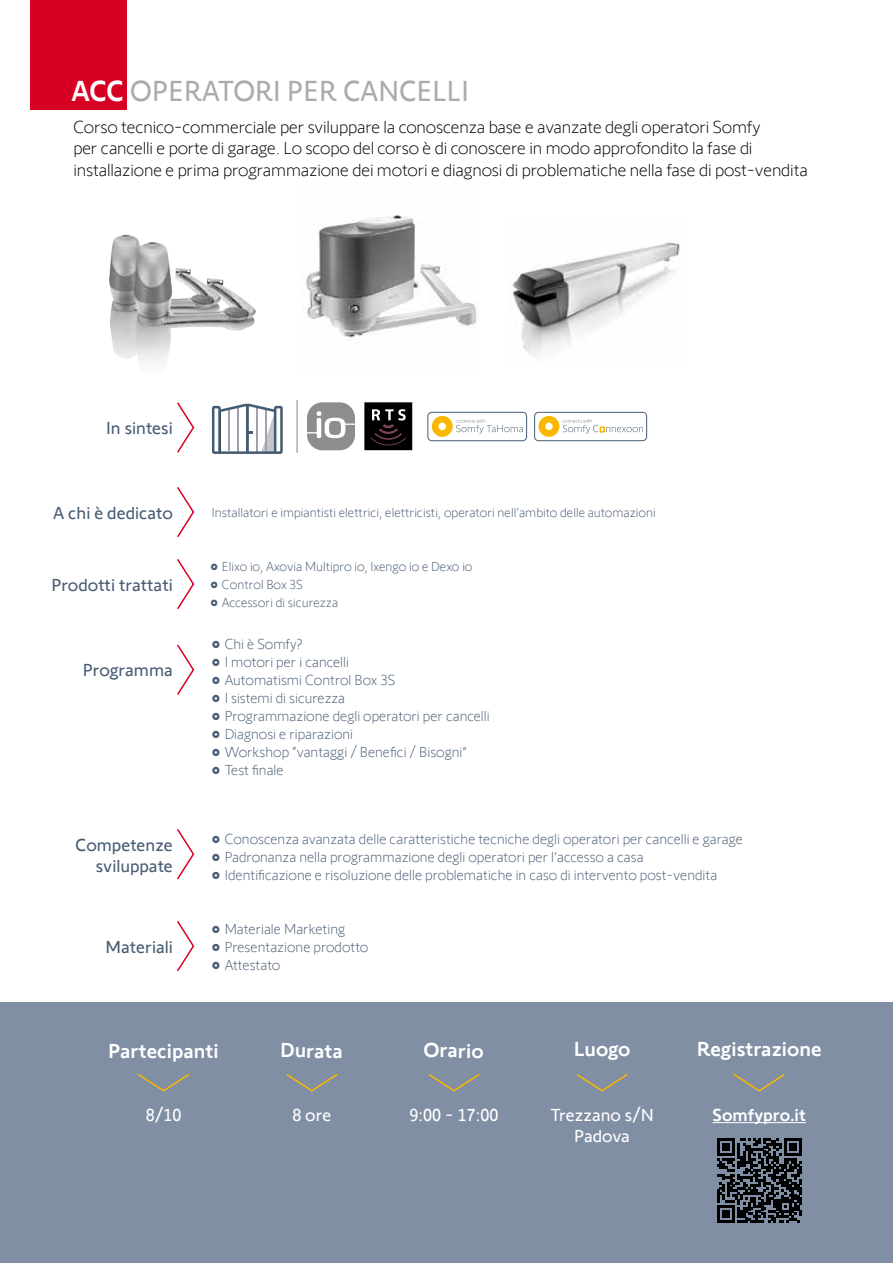
<style>
.page{position:relative;width:893px;height:1263px;background:#fff}
.page>*{position:absolute;margin:0;border:0;box-sizing:border-box;transform-origin:0 0}
.t1{font:30px "Somfy Sans";letter-spacing:.005em;color:#ababad;scale:.95 1}
.t2{font:500 21px "Somfy Sans";color:#fff}
.t3{font:300 18px/21.6px "Somfy Sans";letter-spacing:-.01em;color:#000}
.t4{font:18px/21.6px "Somfy Sans";color:#485c74;text-align:right}
.t5{font:18px/21px "Somfy Sans";color:#fff;text-align:center}
.t6{font:500 18px "Somfy Sans";color:#fff}
.t7{font:300 15px "Somfy Sans";color:#485c74}
.t8{font:300 13.5px "Somfy Sans";color:#485c74}
.s1{font-weight:500;color:#fff}
</style>
<div class="page">
<div style="left:31px;top:0;width:96px;height:109px;background:#d70022"></div>
<img style="left:306px;top:215px;width:173px;height:123px">
<svg style="left:177px;top:487px;width:18px;height:51px"></svg>
<svg style="left:177px;top:559px;width:18px;height:51px"></svg>
<svg style="left:177px;top:921px;width:18px;height:51px"></svg>
<svg style="left:177px;top:644px;width:18px;height:51px"></svg>
<svg style="left:177px;top:402px;width:18px;height:51px"></svg>
<svg style="left:177px;top:829px;width:18px;height:51px"></svg>
<hr style="left:297px;top:400px;width:1px;height:53px;background:#85929f">
<div style="left:534px;top:412px;width:113px;height:29px;border:1px solid #485c74;border-radius:4px"></div>
<svg style="left:538px;top:416px;width:105px;height:21px"></svg>
<div style="left:428px;top:412px;width:99px;height:29px;border:1px solid #485c74;border-radius:4px"></div>
<svg style="left:432px;top:416px;width:91px;height:21px"></svg>
<svg style="left:307px;top:402px;width:48px;height:48px"></svg>
<div style="left:329px;top:421px;width:12px;height:14px;background:#8d8c8e;border-radius:50%"></div>
<div style="left:364px;top:402px;width:48px;height:48px;background:#000"></div>
<svg style="left:370px;top:409px;width:36px;height:36px"></svg>
<img style="left:509px;top:242px;width:171px;height:114px">
<img style="left:109px;top:235px;width:147px;height:130px">
<svg style="left:212px;top:404px;width:71px;height:50px"></svg>
<div style="left:0;top:1003px;width:893px;height:260px;background:#818fa4"></div>
<svg style="left:138px;top:1074px;width:51px;height:18px"></svg>
<svg style="left:286px;top:1074px;width:52px;height:18px"></svg>
<svg style="left:428px;top:1074px;width:52px;height:18px"></svg>
<svg style="left:576px;top:1074px;width:52px;height:18px"></svg>
<svg style="left:733px;top:1074px;width:52px;height:18px"></svg>
<hr style="left:712px;top:1122px;width:94px;height:1px;background:#fff">
<svg style="left:717px;top:1138px;width:85px;height:85px"></svg>
<h1 class="t1" style="left:71px;top:67px;width:420px"><span class="s1">ACC</span> OPERATORI PER CANCELLI</h1>
<p class="t3" style="left:73px;top:114px;width:736px">Corso tecnico-commerciale per sviluppare la conoscenza base e avanzate degli operatori Somfy<br>per cancelli e porte di garage. Lo scopo del corso è di conoscere in modo approfondito la fase di installazione e prima programmazione dei motori e diagnosi di problematiche nella fase di post-vendita</p>
<p class="t4" style="left:106px;top:415px;width:68px">In sintesi</p>
<p class="t4" style="left:53px;top:500px;width:121px">A chi è dedicato</p>
<p class="t4" style="left:51px;top:572px;width:123px">Prodotti trattati</p>
<p class="t4" style="left:83px;top:657px;width:92px">Programma</p>
<p class="t4" style="left:76px;top:832px;width:99px">Competenze sviluppate</p>
<p class="t4" style="left:106px;top:934px;width:69px">Materiali</p>
<p class="t8" style="left:212px;top:503px;width:445px">Installatori e impiantisti elettrici, elettricisti, operatori nell’ambito delle automazioni</p>
<p class="t8" style="left:211px;top:557px;width:263px">• Elixo io, Axovia Multipro io, Ixengo io e Dexo io</p>
<p class="t8" style="left:211px;top:575px;width:94px">• Control Box 3S</p>
<p class="t8" style="left:211px;top:593px;width:129px">• Accessori di sicurezza</p>
<p class="t7" style="left:212px;top:633px;width:92px">• Chi è Somfy?</p>
<p class="t7" style="left:212px;top:651px;width:139px">• I motori per i cancelli</p>
<p class="t7" style="left:212px;top:669px;width:185px">• Automatismi Control Box 3S</p>
<p class="t7" style="left:212px;top:687px;width:135px">• I sistemi di sicurezza</p>
<p class="t7" style="left:212px;top:705px;width:279px">• Programmazione degli operatori per cancelli</p>
<p class="t7" style="left:212px;top:723px;width:143px">• Diagnosi e riparazioni</p>
<p class="t7" style="left:212px;top:741px;width:257px">• Workshop “vantaggi / Benefici / Bisogni”</p>
<p class="t7" style="left:212px;top:759px;width:73px">• Test finale</p>
<p class="t7" style="left:212px;top:828px;width:532px">• Conoscenza avanzata delle caratteristiche tecniche degli operatori per cancelli e garage</p>
<p class="t7" style="left:212px;top:846px;width:433px">• Padronanza nella programmazione degli operatori per l’accesso a casa</p>
<p class="t7" style="left:212px;top:864px;width:507px">• Identificazione e risoluzione delle problematiche in caso di intervento post-vendita</p>
<p class="t7" style="left:212px;top:918px;width:135px">• Materiale Marketing</p>
<p class="t7" style="left:212px;top:936px;width:158px">• Presentazione prodotto</p>
<p class="t7" style="left:212px;top:954px;width:70px">• Attestato</p>
<h2 class="t2" style="left:108px;top:1034px;width:112px">Partecipanti</h2>
<h2 class="t2" style="left:280px;top:1034px;width:64px">Durata</h2>
<h2 class="t2" style="left:423px;top:1034px;width:62px">Orario</h2>
<h2 class="t2" style="left:574px;top:1032px;width:58px">Luogo</h2>
<h2 class="t2" style="left:697px;top:1032px;width:126px">Registrazione</h2>
<p class="t5" style="left:146px;top:1103px;width:37px">8/10</p>
<p class="t5" style="left:292px;top:1103px;width:40px">8 ore</p>
<p class="t5" style="left:409px;top:1103px;width:90px">9:00 - 17:00</p>
<p class="t5" style="left:550px;top:1103px;width:105px">Trezzano s/N<br>Padova</p>
<p class="t6" style="left:712px;top:1101px;width:95px">Somfypro.it</p>
</div>
